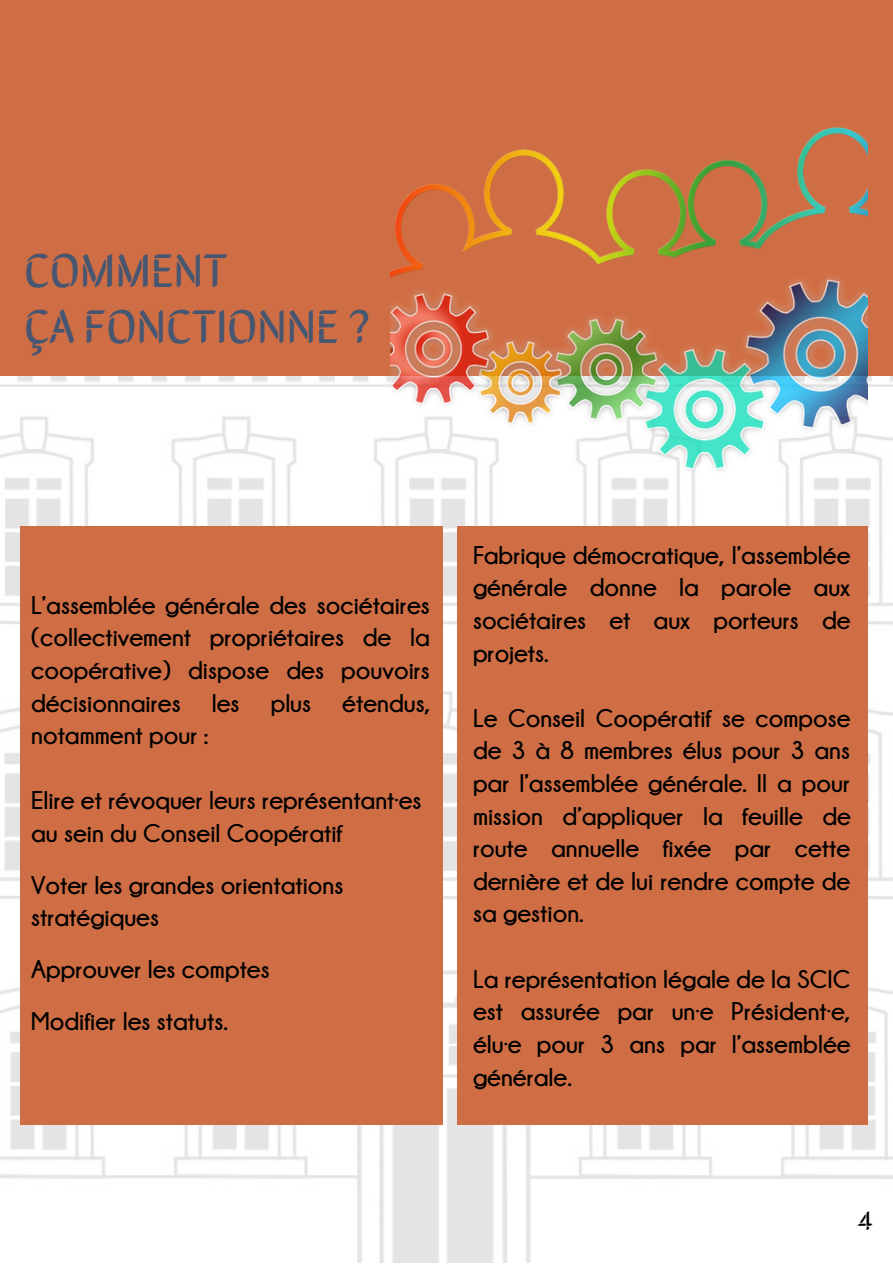
<style>
.page{position:relative;width:893px;height:1264px;background:#fff}
.page>*{position:absolute;margin:0;border:0;box-sizing:border-box;transform-origin:0 0}
.t1{font:47.55px "Sirin Stencil";color:#475671}
.t2{font:27px "Sirin Stencil";color:#000}
.t3{font:700 25.5px/32.5px "Champagne Limousines";color:#000;text-align:justify}
</style>
<div class="page">
<img style="left:0;top:376px;width:892px;height:886px">
<div style="left:0;top:0;width:892px;height:376px;background:#cf6e44"></div>
<img style="left:390px;top:127px;width:477px;height:400px">
<div style="left:20px;top:527px;width:422px;height:597px;background:#cf6e44"></div>
<div style="left:457px;top:527px;width:410px;height:597px;background:#cf6e44"></div>
<p class="t1" style="left:24px;top:232px;width:205px">COMMENT</p>
<p class="t1" style="left:24px;top:288px;width:346px">ÇA FONCTIONNE ?</p>
<p class="t3" style="left:31px;top:588px;width:401px">L’assemblée générale des sociétaires (collectivement propriétaires de la coopérative) dispose des pouvoirs décisionnaires les plus étendus, notamment pour :</p>
<p class="t3" style="left:31px;top:783px;width:392px">Elire et révoquer leurs représentant·es au sein du Conseil Coopératif</p>
<p class="t3" style="left:31px;top:868px;width:314px">Voter les grandes orientations stratégiques</p>
<p class="t3" style="left:31px;top:952px;width:240px">Approuver les comptes</p>
<p class="t3" style="left:31px;top:1004px;width:198px">Modifier les statuts.</p>
<p class="t3" style="left:473px;top:538px;width:379px">Fabrique démocratique, l’assemblée générale donne la parole aux sociétaires et aux porteurs de projets.</p>
<p class="t3" style="left:473px;top:701px;width:379px">Le Conseil Coopératif se compose de 3 à 8 membres élus pour 3 ans par l’assemblée générale. Il a pour mission d’appliquer la feuille de route annuelle fixée par cette dernière et de lui rendre compte de sa gestion.</p>
<p class="t3" style="left:473px;top:961px;width:379px">La représentation légale de la SCIC est assurée par un·e Président·e, élu·e pour 3 ans par l’assemblée générale.</p>
<p class="t2" style="left:858px;top:1198px;width:14px">4</p>
</div>
